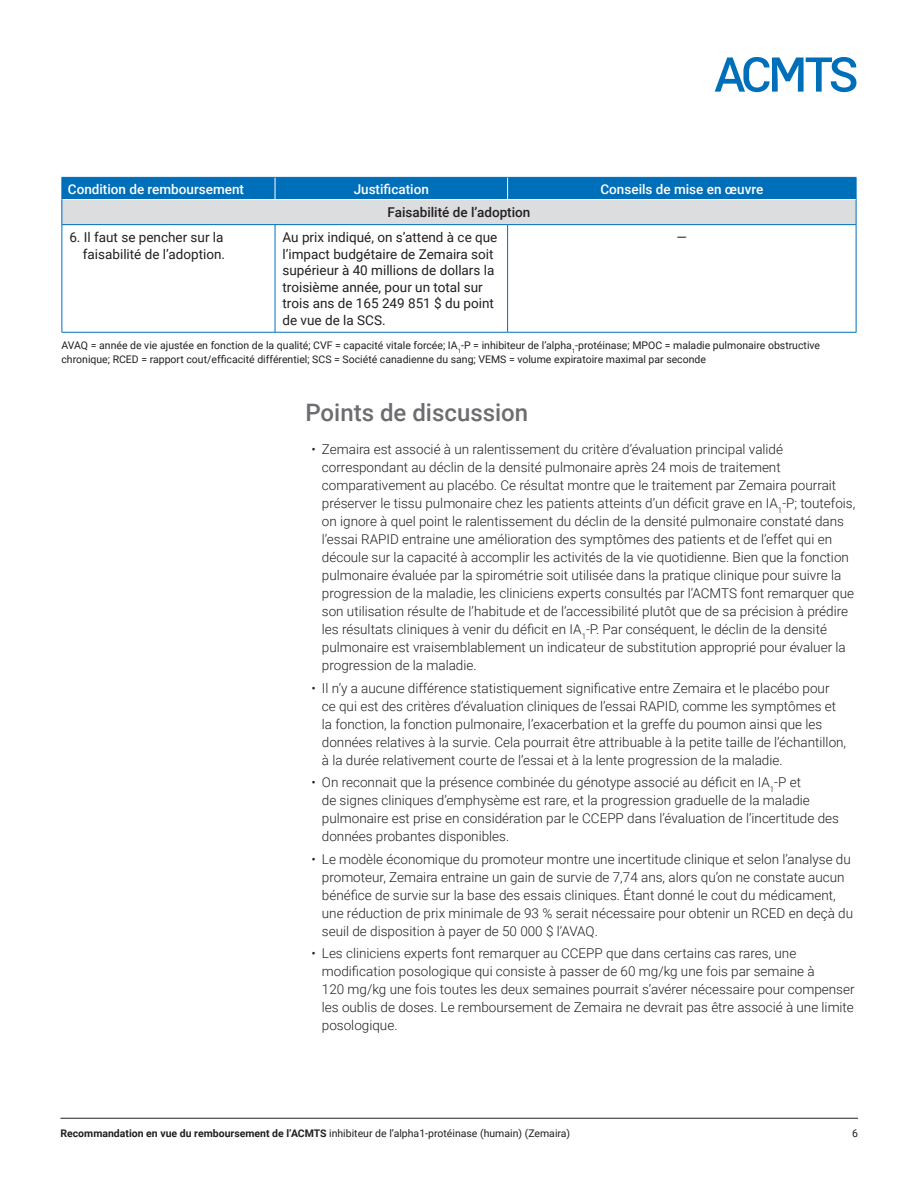
<style>
.page{position:relative;width:918px;height:1188px;background:#fff}
.page>*{position:absolute;margin:0;border:0;box-sizing:border-box;transform-origin:0 0}
.t1{font:500 24px "Roboto";color:#6c6d70}
.t2{font:300 13.5px/18px "Roboto";color:#231f20}
.t3{font:13.5px/16.5px "Roboto";color:#231f20;text-align:right}
.t4{font:500 13.5px "Roboto";color:#fff}
.t5{font:500 13.5px "Roboto";color:#231f20}
.t6{font:10.5px/13.5px "Roboto";color:#231f20}
.s1{font-weight:700}
</style>
<div class="page">
<svg style="left:715px;top:57px;width:141px;height:35px"></svg>
<hr style="left:60px;top:1118px;width:798px;height:1px;background:#231f20">
<hr style="left:62px;top:225px;width:1px;height:107px;background:#006fb9">
<hr style="left:275px;top:225px;width:1px;height:107px;background:#006fb9">
<hr style="left:507px;top:225px;width:1px;height:107px;background:#006fb9">
<hr style="left:856px;top:225px;width:1px;height:107px;background:#006fb9">
<hr style="left:62px;top:332px;width:213px;height:1px;background:#006fb9">
<hr style="left:275px;top:332px;width:233px;height:1px;background:#006fb9">
<hr style="left:508px;top:332px;width:348px;height:1px;background:#006fb9">
<svg style="left:62px;top:177px;width:795px;height:47px;background:#76aacd"></svg>
<hr style="left:62px;top:224px;width:213px;height:1px;background:#006fb9">
<hr style="left:275px;top:224px;width:233px;height:1px;background:#006fb9">
<hr style="left:508px;top:224px;width:348px;height:1px;background:#006fb9">
<p class="t4" style="left:68px;top:179px;width:178px">Condition de remboursement</p>
<p class="t4" style="left:354px;top:179px;width:77px">Justification</p>
<p class="t4" style="left:600px;top:179px;width:164px">Conseils de mise en œuvre</p>
<p class="t5" style="left:388px;top:203px;width:144px">Faisabilité de l’adoption</p>
<p class="t3" style="left:69px;top:229px;width:157px">6. Il faut se pencher sur la faisabilité de l’adoption.</p>
<p class="t3" style="left:283px;top:229px;width:216px;text-align:left">Au prix indiqué, on s’attend à ce que l’impact budgétaire de Zemaira soit supérieur à 40 millions de dollars la troisième année, pour un total sur trois ans de 165 249 851 $ du point de vue de la SCS.</p>
<p class="t3" style="left:677px;top:229px;width:12px">—</p>
<p class="t6" style="left:62px;top:338px;width:760px">AVAQ = année de vie ajustée en fonction de la qualité; CVF = capacité vitale forcée; IA<sub>1</sub>-P = inhibiteur de l’alpha<sub>1</sub>-protéinase; MPOC = maladie pulmonaire obstructive chronique; RCED = rapport cout/efficacité différentiel; SCS = Société canadienne du sang; VEMS = volume expiratoire maximal par seconde</p>
<h1 class="t1" style="left:305px;top:396px;width:224px">Points de discussion</h1>
<p class="t2" style="left:322px;top:440px;width:535px;text-indent:-10px">• Zemaira est associé à un ralentissement du critère d’évaluation principal validé correspondant au déclin de la densité pulmonaire après 24 mois de traitement comparativement au placébo. Ce résultat montre que le traitement par Zemaira pourrait préserver le tissu pulmonaire chez les patients atteints d’un déficit grave en IA<sub>1</sub>-P; toutefois, on ignore à quel point le ralentissement du déclin de la densité pulmonaire constaté dans l’essai RAPID entraine une amélioration des symptômes des patients et de l’effet qui en découle sur la capacité à accomplir les activités de la vie quotidienne. Bien que la fonction pulmonaire évaluée par la spirométrie soit utilisée dans la pratique clinique pour suivre la progression de la maladie, les cliniciens experts consultés par l’ACMTS font remarquer que son utilisation résulte de l’habitude et de l’accessibilité plutôt que de sa précision à prédire les résultats cliniques à venir du déficit en IA<sub>1</sub>-P. Par conséquent, le déclin de la densité pulmonaire est vraisemblablement un indicateur de substitution approprié pour évaluer la progression de la maladie.</p>
<p class="t2" style="left:322px;top:678px;width:526px;text-indent:-10px">• Il n’y a aucune différence statistiquement significative entre Zemaira et le placébo pour ce qui est des critères d’évaluation cliniques de l’essai RAPID, comme les symptômes et la fonction, la fonction pulmonaire, l’exacerbation et la greffe du poumon ainsi que les données relatives à la survie. Cela pourrait être attribuable à la petite taille de l’échantillon, à la durée relativement courte de l’essai et à la lente progression de la maladie.</p>
<p class="t2" style="left:322px;top:773px;width:519px;text-indent:-10px">• On reconnait que la présence combinée du génotype associé au déficit en IA<sub>1</sub>-P et<br>de signes cliniques d’emphysème est rare, et la progression graduelle de la maladie pulmonaire est prise en considération par le CCEPP dans l’évaluation de l’incertitude des données probantes disponibles.</p>
<p class="t2" style="left:322px;top:849px;width:533px;text-indent:-10px">• Le modèle économique du promoteur montre une incertitude clinique et selon l’analyse du promoteur, Zemaira entraine un gain de survie de 7,74 ans, alors qu’on ne constate aucun bénéfice de survie sur la base des essais cliniques. Étant donné le cout du médicament, une réduction de prix minimale de 93 % serait nécessaire pour obtenir un RCED en deçà du seuil de disposition à payer de 50 000 $ l’AVAQ.</p>
<p class="t2" style="left:322px;top:944px;width:534px;text-indent:-10px">• Les cliniciens experts font remarquer au CCEPP que dans certains cas rares, une modification posologique qui consiste à passer de 60 mg/kg une fois par semaine à<br>120 mg/kg une fois toutes les deux semaines pourrait s’avérer nécessaire pour compenser les oublis de doses. Le remboursement de Zemaira ne devrait pas être associé à une limite posologique.</p>
<p class="t6" style="left:60px;top:1126px;width:511px"><span class="s1">Recommandation en vue du remboursement de l’ACMTS</span> inhibiteur de l’alpha1-protéinase (humain) (Zemaira)</p>
<p class="t6" style="left:852px;top:1126px;width:7px">6</p>
</div>
